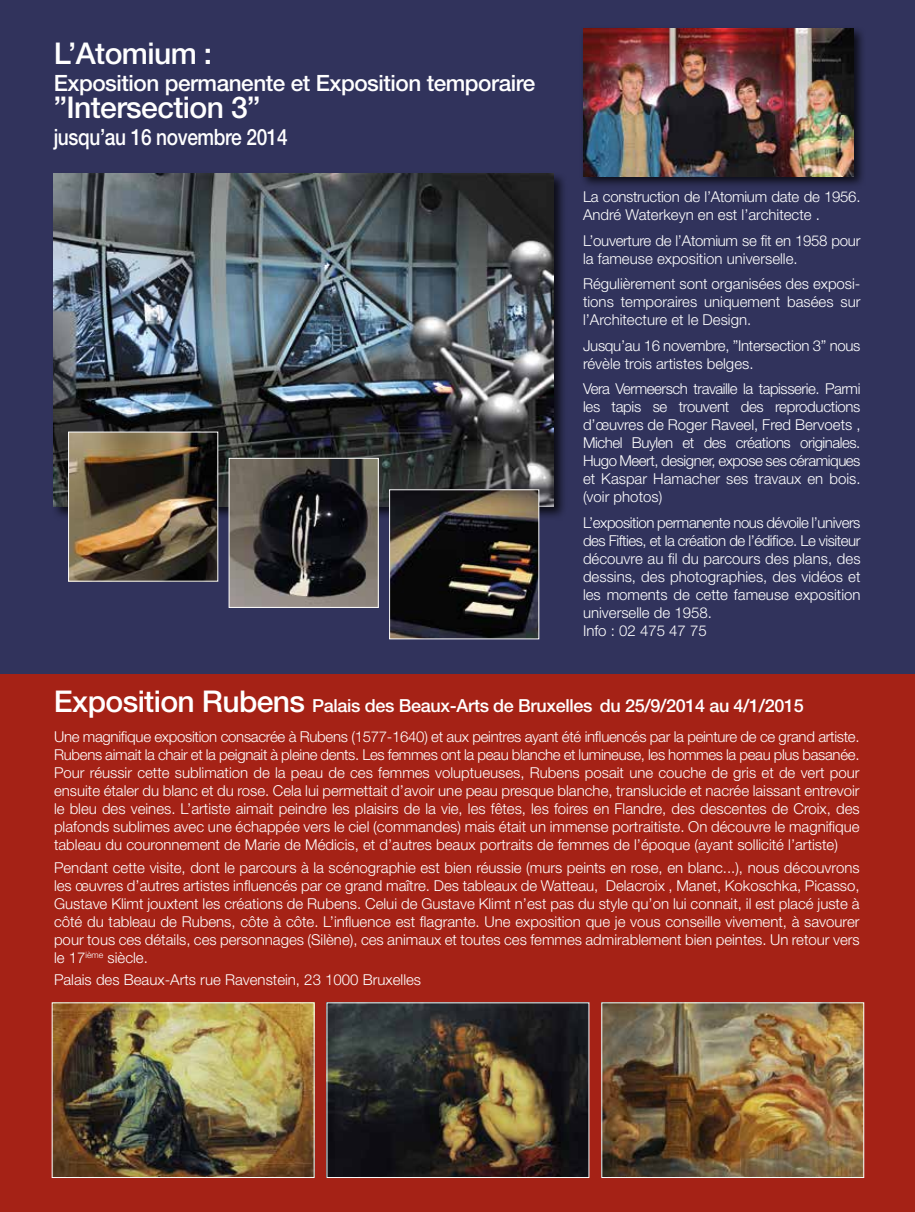
<style>
.page{position:relative;width:915px;height:1212px;background:#fff}
.page>*{position:absolute;margin:0;border:0;box-sizing:border-box;transform-origin:0 0}
.t1{font:500 30px "Helvetica Neue LT Std";letter-spacing:-.02em;color:#fff}
.t2{font:500 22.5px "Helvetica Neue LT Std";letter-spacing:-.02em;color:#fff}
.t3{font:500 22.5px "Helvetica Neue LT Std";letter-spacing:-.02em;color:#fff;scale:.85 1}
.t4{font:500 18px "Helvetica Neue LT Std";letter-spacing:-.02em;color:#fff}
.t5{font:300 15px/18px "Helvetica Neue LT Std";color:#fff;text-align:justify}
.t6{font:300 15px/18px "Helvetica Neue LT Std";letter-spacing:-.02em;color:#fff}
.s1{font-size:30px}
</style>
<div class="page">
<div style="left:0;top:0;width:914px;height:674px;background:#31335c"></div>
<div style="left:51px;top:171px;width:516px;height:349px;background:#000;opacity:.75"></div>
<img style="left:54px;top:173px;width:499px;height:333px">
<img style="left:231px;top:460px;width:145px;height:146px">
<div style="left:229px;top:458px;width:149px;height:150px;border:1px solid #fff"></div>
<img style="left:70px;top:434px;width:146px;height:145px">
<div style="left:68px;top:432px;width:150px;height:149px;border:1px solid #fff"></div>
<img style="left:391px;top:491px;width:146px;height:146px">
<div style="left:389px;top:489px;width:150px;height:150px;border:1px solid #fff"></div>
<div style="left:579px;top:25px;width:287px;height:164px;background:#000;opacity:.75"></div>
<img style="left:583px;top:28px;width:270px;height:148px">
<div style="left:0;top:674px;width:914px;height:538px;background:#a52216"></div>
<img style="left:54px;top:1004px;width:258px;height:172px">
<div style="left:52px;top:1002px;width:262px;height:176px;border:1px solid #fff"></div>
<img style="left:328px;top:1004px;width:259px;height:172px">
<div style="left:326px;top:1002px;width:263px;height:176px;border:1px solid #fff"></div>
<img style="left:603px;top:1004px;width:258px;height:172px">
<div style="left:601px;top:1002px;width:262px;height:176px;border:1px solid #fff"></div>
<h1 class="t1" style="left:54px;top:35px;width:160px">L’Atomium :</h1>
<h2 class="t2" style="left:54px;top:70px;width:483px">Exposition permanente et Exposition temporaire</h2>
<h1 class="t1" style="left:54px;top:89px;width:208px">”Intersection 3”</h1>
<h2 class="t3" style="left:54px;top:124px;width:277px">jusqu’au 16 novembre 2014</h2>
<p class="t6" style="left:583px;top:187px;width:279px">La construction de l’Atomium date de 1956.<br>André Waterkeyn en est l’architecte .</p>
<p class="t5" style="left:583px;top:231px;width:279px">L’ouverture de l’Atomium se fit en 1958 pour la fameuse exposition universelle.</p>
<p class="t5" style="left:583px;top:274px;width:279px">Régulièrement sont organisées des exposi&shy;tions temporaires uniquement basées sur l’Architecture et le Design.</p>
<p class="t6" style="left:583px;top:336px;width:279px">Jusqu’au 16 novembre, ”Intersection 3” nous révèle trois artistes belges.</p>
<p class="t5" style="left:583px;top:379px;width:279px">Vera Vermeersch travaille la tapisserie. Parmi les tapis se trouvent des reproductions d’œuvres de Roger Raveel, Fred Bervoets , Michel Buylen et des créations originales.<br>Hugo Meert, designer, expose ses céramiques et Kaspar Hamacher ses travaux en bois. (voir photos)</p>
<p class="t5" style="left:583px;top:513px;width:279px;text-align:left">L’exposition permanente nous dévoile l’univers des Fifties, et la création de l’édifice. Le visiteur découvre au fil du parcours des plans, des dessins, des photographies, des vidéos et les moments de cette fameuse exposition universelle de 1958.<br>Info : 02 475 47 75</p>
<p class="t4" style="left:54px;top:695px;width:751px"><span class="s1">Exposition Rubens</span> Palais des Beaux-Arts de Bruxelles du 25/9/2014 au 4/1/2015</p>
<p class="t5" style="left:54px;top:727px;width:806px">Une magnifique exposition consacrée à Rubens (1577-1640) et aux peintres ayant été influencés par la peinture de ce grand artiste.<br>Rubens aimait la chair et la peignait à pleine dents. Les femmes ont la peau blanche et lumineuse, les hommes la peau plus basanée.<br>Pour réussir cette sublimation de la peau de ces femmes voluptueuses, Rubens posait une couche de gris et de vert pour ensuite étaler du blanc et du rose. Cela lui permettait d’avoir une peau presque blanche, translucide et nacrée laissant entrevoir le bleu des veines. L’artiste aimait peindre les plaisirs de la vie, les fêtes, les foires en Flandre, des descentes de Croix, des plafonds sublimes avec une échappée vers le ciel (commandes) mais était un immense portraitiste. On découvre le magnifique tableau du couronnement de Marie de Médicis, et d’autres beaux portraits de femmes de l’époque (ayant sollicité l’artiste)</p>
<p class="t5" style="left:54px;top:858px;width:807px">Pendant cette visite, dont le parcours à la scénographie est bien réussie (murs peints en rose, en blanc...), nous découvrons les œuvres d’autres artistes influencés par ce grand maître. Des tableaux de Watteau, Delacroix , Manet, Kokoschka, Picasso, Gustave Klimt jouxtent les créations de Rubens. Celui de Gustave Klimt n’est pas du style qu’on lui connait, il est placé juste à côté du tableau de Rubens, côte à côte. L’influence est flagrante. Une exposition que je vous conseille vivement, à savourer pour tous ces détails, ces personnages (Silène), ces animaux et toutes ces femmes admirablement bien peintes. Un retour vers le 17<sup>ième</sup> siècle.</p>
<p class="t5" style="left:54px;top:970px;width:368px">Palais des Beaux-Arts rue Ravenstein, 23 1000 Bruxelles</p>
</div>
